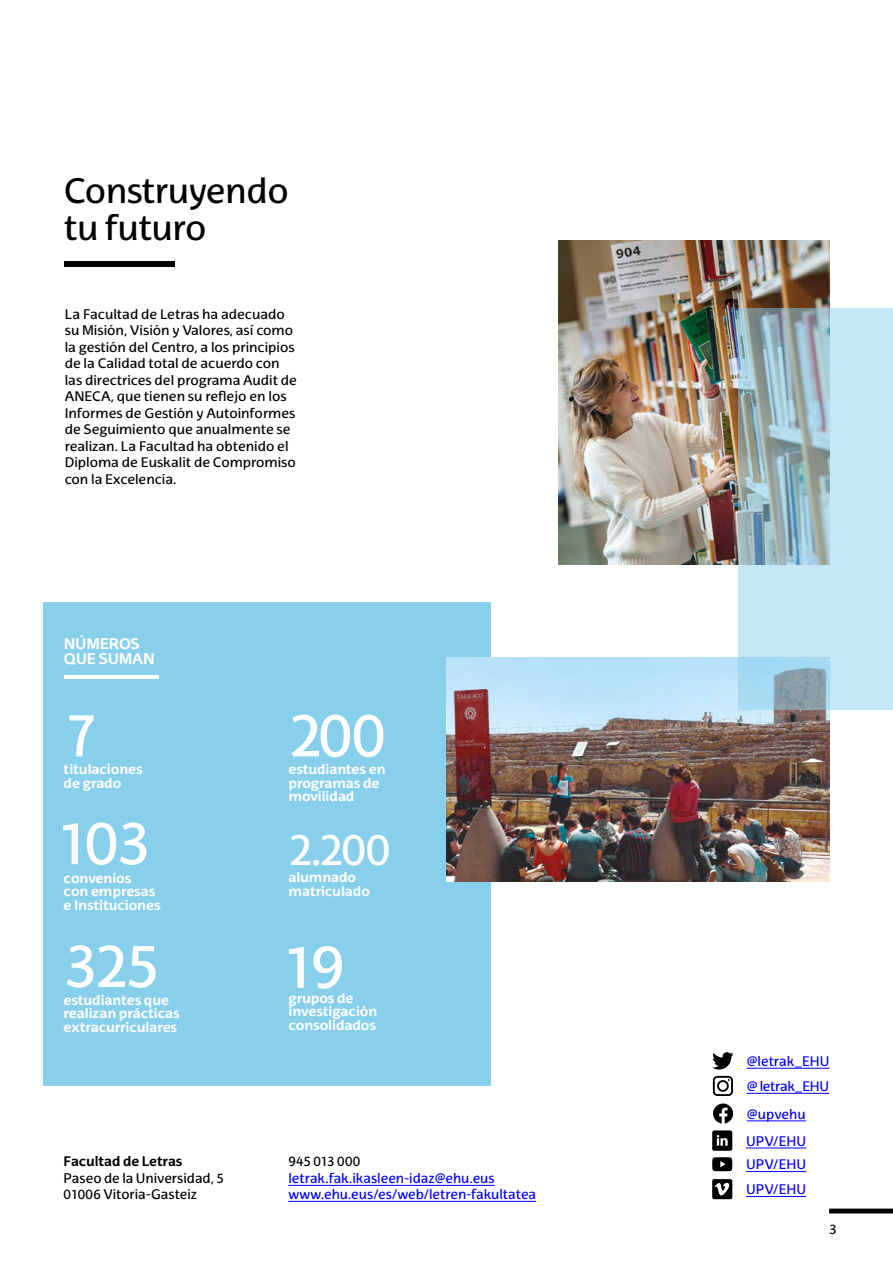
<style>
.page{position:relative;width:893px;height:1263px;background:#fff}
.page>*{position:absolute;margin:0;border:0;box-sizing:border-box;transform-origin:0 0}
.t1{font:60px "EHU Sans";letter-spacing:-.05em;color:#fff}
.t2{font:43.5px "EHU Sans";color:#fff}
.t3{font:34.5px/37.5px "EHU Sans";letter-spacing:-.01em;color:#000}
.t4{font:700 15px/15px "EHU Sans";letter-spacing:-.02em;color:#fff}
.t5{font:13.5px/16.5px "EHU Sans";color:#000}
.t6{font:700 13.5px/13.5px "EHU Sans";letter-spacing:-.01em;color:#fff}
.t7{font:13.5px/16px "EHU Sans";color:#00f}
.t8{font:700 13.5px "EHU Sans";letter-spacing:-.005em;color:#000}
</style>
<div class="page">
<hr style="left:829px;top:1209px;width:64px;height:4px;background:#000">
<div style="left:44px;top:602px;width:447px;height:484px;background:#88cfec"></div>
<img style="left:559px;top:240px;width:270px;height:325px">
<div style="left:65px;top:261px;width:110px;height:6px;background:#000"></div>
<img style="left:446px;top:658px;width:383px;height:223px">
<hr style="left:64px;top:675px;width:94px;height:4px;background:#fff">
<svg style="left:738px;top:308px;width:155px;height:402px;background:#aecfda"></svg>
<hr style="left:288px;top:1185px;width:207px;height:1px;background:#00f">
<hr style="left:288px;top:1201px;width:248px;height:1px;background:#00f">
<hr style="left:747px;top:1068px;width:82px;height:1px;background:#00f">
<svg style="left:712px;top:1052px;width:21px;height:17px"></svg>
<hr style="left:747px;top:1093px;width:82px;height:1px;background:#00f">
<svg style="left:713px;top:1076px;width:20px;height:20px"></svg>
<hr style="left:746px;top:1148px;width:60px;height:1px;background:#00f">
<svg style="left:712px;top:1130px;width:20px;height:21px"></svg>
<hr style="left:746px;top:1171px;width:60px;height:1px;background:#00f">
<svg style="left:712px;top:1157px;width:20px;height:14px"></svg>
<hr style="left:746px;top:1196px;width:60px;height:1px;background:#00f">
<div style="left:712px;top:1179px;width:20px;height:20px;background:#000;border-radius:2px"></div>
<svg style="left:715px;top:1183px;width:14px;height:12px"></svg>
<hr style="left:747px;top:1120px;width:59px;height:1px;background:#00f">
<svg style="left:713px;top:1103px;width:20px;height:20px"></svg>
<h3 class="t3" style="left:64px;top:171px;width:227px">Construyendo tu futuro</h3>
<p class="t5" style="left:65px;top:306px;width:234px">La Facultad de Letras ha adecuado su Misión, Visión y Valores, así como la gestión del Centro, a los principios de la Calidad total de acuerdo con las directrices del programa Audit de ANECA, que tienen su reflejo en los Informes de Gestión y Autoinformes de Seguimiento que anualmente se realizan. La Facultad ha obtenido el Diploma de Euskalit de Compromiso con la Excelencia.</p>
<p class="t4" style="left:64px;top:635px;width:93px">NÚMEROS<br>QUE SUMAN</p>
<h1 class="t1" style="left:64px;top:699px;width:35px">7</h1>
<p class="t6" style="left:64px;top:762px;width:81px">titulaciones de grado</p>
<h1 class="t1" style="left:56px;top:807px;width:96px">103</h1>
<p class="t6" style="left:64px;top:871px;width:99px">convenios<br>con empresas e Instituciones</p>
<h1 class="t1" style="left:64px;top:929px;width:97px">325</h1>
<p class="t6" style="left:64px;top:993px;width:118px">estudiantes que realizan prácticas extracurriculares</p>
<p class="t8" style="left:64px;top:1153px;width:120px">Facultad de Letras</p>
<p class="t5" style="left:64px;top:1169px;width:162px">Paseo de la Universidad, 5<br>01006 Vitoria-Gasteiz</p>
<h1 class="t1" style="left:289px;top:699px;width:99px">200</h1>
<p class="t6" style="left:289px;top:762px;width:99px">estudiantes en programas de movilidad</p>
<h2 class="t2" style="left:289px;top:823px;width:103px">2.200</h2>
<p class="t6" style="left:289px;top:870px;width:83px">alumnado matriculado</p>
<h1 class="t1" style="left:282px;top:930px;width:64px">19</h1>
<p class="t6" style="left:289px;top:991px;width:90px">grupos de investigación consolidados</p>
<p class="t5" style="left:288px;top:1153px;width:73px">945 013 000</p>
<p class="t7" style="left:288px;top:1170px;width:249px">letrak.fak.ikasleen-idaz@ehu.eus www.ehu.eus/es/web/letren-fakultatea</p>
<p class="t7" style="left:747px;top:1049px;width:84px;line-height:25px">@letrak_EHU @ letrak_EHU</p>
<p class="t7" style="left:747px;top:1106px;width:60px">@upvehu</p>
<p class="t7" style="left:746px;top:1129px;width:62px;line-height:23.5px">UPV/EHU<br>UPV/EHU</p>
<p class="t7" style="left:746px;top:1181px;width:62px">UPV/EHU</p>
<p class="t5" style="left:829px;top:1221px;width:9px">3</p>
</div>
